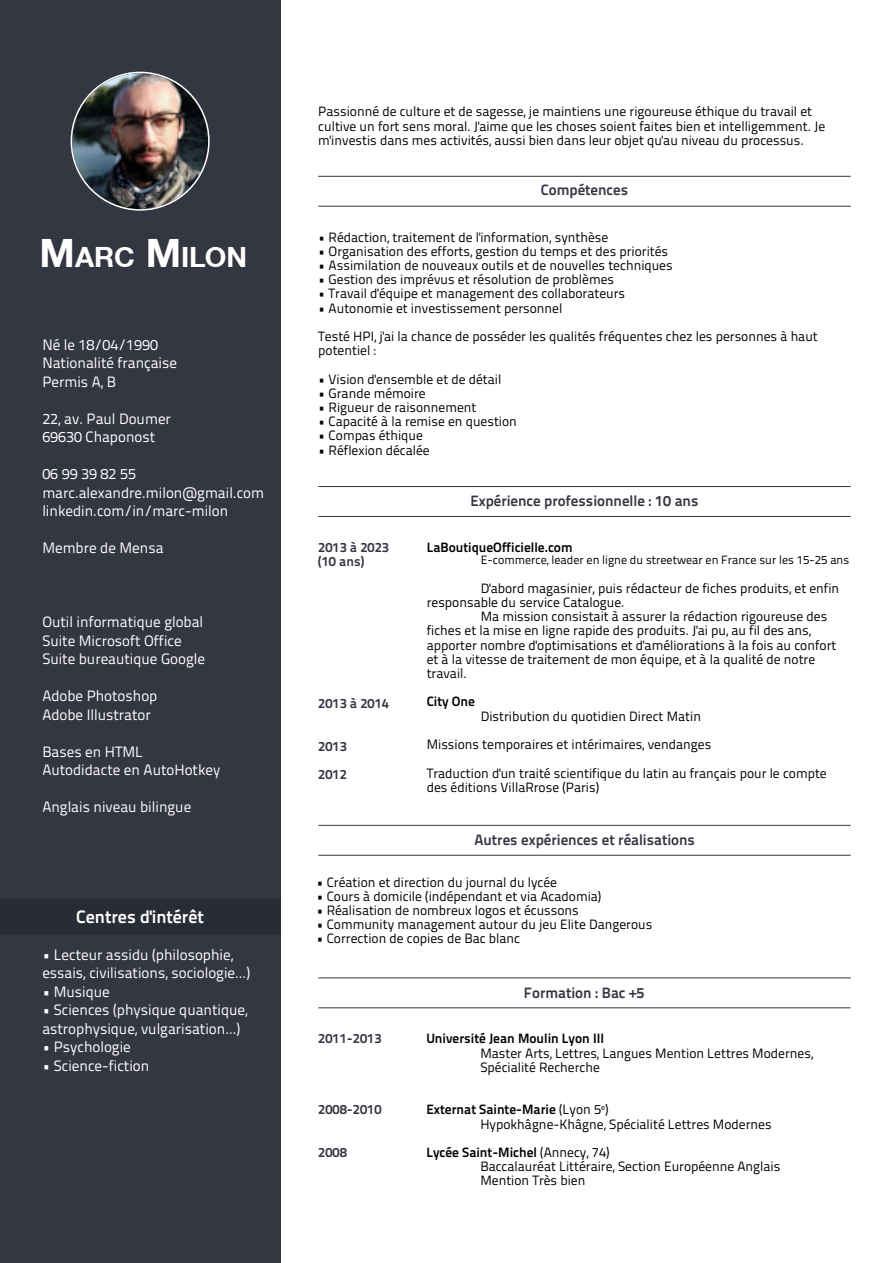
<style>
.page{position:relative;width:893px;height:1263px;background:#fff}
.page>*{position:absolute;margin:0;border:0;box-sizing:border-box;transform-origin:0 0}
.t1{font:700 27.9px "Helvetica Neue CE";color:#fff}
.t2{font:700 18px "Titillium Text 22 L";color:#fff}
.t3{font:15px/18.5px "Titillium Text 22 L";color:#fff}
.t4{font:700 15px "Titillium Text 22 L";color:#343642}
.t5{font:13.5px/14.2px "Titillium Text 22 L";color:#000}
.t6{font:700 13.5px "Titillium Text 22 L";color:#000}
.t7{font:700 13.5px/14.2px "Titillium Text 22 L";color:#343642}
.t8{font:12px "Titillium Text 22 L";color:#000}
.s1{font-size:39px}
.s2{font-weight:700}
</style>
<div class="page">
<div style="left:0;top:0;width:280px;height:1263px;background:#343642"></div>
<hr style="left:318px;top:176px;width:532px;height:1px;background:#343642">
<hr style="left:318px;top:486px;width:532px;height:1px;background:#343642">
<hr style="left:318px;top:825px;width:532px;height:1px;background:#343642">
<hr style="left:318px;top:977px;width:532px;height:1px;background:#343642">
<hr style="left:318px;top:206px;width:532px;height:1px;background:#343642">
<hr style="left:318px;top:516px;width:532px;height:1px;background:#343642">
<hr style="left:318px;top:855px;width:532px;height:1px;background:#343642">
<hr style="left:318px;top:1007px;width:532px;height:1px;background:#343642">
<img style="left:71px;top:72px;width:139px;height:139px">
<div style="left:0;top:900px;width:280px;height:35px;background:#2a2c35"></div>
<h1 class="t1" style="left:40px;top:247px;width:209px"><span class="s1">M</span>ARC <span class="s1">M</span>ILON</h1>
<p class="t3" style="left:42px;top:337px;width:136px">Né le 18/04/1990<br>Nationalité française<br>Permis A, B</p>
<p class="t3" style="left:42px;top:411px;width:130px">22, av. Paul Doumer<br>69630 Chaponost</p>
<p class="t3" style="left:42px;top:466px;width:223px">06 99 39 82 55 marc.alexandre.milon@gmail.com linkedin.com/in/marc-milon</p>
<p class="t3" style="left:42px;top:540px;width:123px">Membre de Mensa</p>
<p class="t3" style="left:42px;top:614px;width:164px">Outil informatique global<br>Suite Microsoft Office<br>Suite bureautique Google</p>
<p class="t3" style="left:42px;top:688px;width:117px">Adobe Photoshop<br>Adobe Illustrator</p>
<p class="t3" style="left:42px;top:743px;width:179px">Bases en HTML<br>Autodidacte en AutoHotkey</p>
<p class="t3" style="left:42px;top:799px;width:150px">Anglais niveau bilingue</p>
<h2 class="t2" style="left:76px;top:909px;width:129px">Centres d'intérêt</h2>
<p class="t3" style="left:42px;top:947px;width:209px">• Lecteur assidu (philosophie, essais, civilisations, sociologie...)</p>
<p class="t3" style="left:42px;top:984px;width:69px">• Musique</p>
<p class="t3" style="left:42px;top:1002px;width:207px">• Sciences (physique quantique, astrophysique, vulgarisation...)</p>
<p class="t3" style="left:42px;top:1039px;width:90px">• Psychologie</p>
<p class="t3" style="left:42px;top:1058px;width:108px">• Science-fiction</p>
<p class="t5" style="left:318px;top:106px;width:508px">Passionné de culture et de sagesse, je maintiens une rigoureuse éthique du travail et cultive un fort sens moral. J'aime que les choses soient faites bien et intelligemment. Je m'investis dans mes activités, aussi bien dans leur objet qu'au niveau du processus.</p>
<p class="t4" style="left:541px;top:184px;width:89px">Compétences</p>
<p class="t5" style="left:318px;top:231px;width:291px">• Rédaction, traitement de l'information, synthèse</p>
<p class="t5" style="left:318px;top:245px;width:351px">• Organisation des efforts, gestion du temps et des priorités</p>
<p class="t5" style="left:318px;top:259px;width:356px">• Assimilation de nouveaux outils et de nouvelles techniques</p>
<p class="t5" style="left:318px;top:274px;width:297px">• Gestion des imprévus et résolution de problèmes</p>
<p class="t5" style="left:318px;top:288px;width:308px">• Travail d'équipe et management des collaborateurs</p>
<p class="t5" style="left:318px;top:295px;width:501px;line-height:28.3px">• Autonomie et investissement personnel<br>Testé HPI, j'ai la chance de posséder les qualités fréquentes chez les personnes à haut</p>
<p class="t5" style="left:318px;top:345px;width:59px">potentiel :</p>
<p class="t5" style="left:318px;top:373px;width:184px">• Vision d'ensemble et de détail</p>
<p class="t5" style="left:318px;top:387px;width:109px">• Grande mémoire</p>
<p class="t5" style="left:318px;top:401px;width:160px">• Rigueur de raisonnement</p>
<p class="t5" style="left:318px;top:416px;width:200px">• Capacité à la remise en question</p>
<p class="t5" style="left:318px;top:430px;width:106px">• Compas éthique</p>
<p class="t5" style="left:318px;top:444px;width:113px">• Réflexion décalée</p>
<p class="t7" style="left:318px;top:541px;width:72px">2013 à 2023 (10 ans)</p>
<p class="t7" style="left:318px;top:698px;width:72px">2013 à 2014</p>
<p class="t7" style="left:318px;top:733px;width:30px;line-height:28.3px">2013<br>2012</p>
<p class="t4" style="left:470px;top:494px;width:230px">Expérience professionnelle : 10 ans</p>
<p class="t6" style="left:427px;top:542px;width:147px">LaBoutiqueOfficielle.com</p>
<p class="t8" style="left:481px;top:555px;width:370px">E-commerce, leader en ligne du streetwear en France sur les 15-25 ans</p>
<p class="t5" style="left:481px;top:582px;width:360px">D'abord magasinier, puis rédacteur de fiches produits, et enfin</p>
<p class="t5" style="left:427px;top:597px;width:199px">responsable du service Catalogue.</p>
<p class="t5" style="left:481px;top:611px;width:348px">Ma mission consistait à assurer la rédaction rigoureuse des</p>
<p class="t5" style="left:427px;top:625px;width:386px">fiches et la mise en ligne rapide des produits. J'ai pu, au fil des ans,</p>
<p class="t5" style="left:427px;top:639px;width:411px">apporter nombre d'optimisations et d'améliorations à la fois au confort</p>
<p class="t5" style="left:427px;top:653px;width:390px">et à la vitesse de traitement de mon équipe, et à la qualité de notre</p>
<p class="t5" style="left:427px;top:668px;width:42px">travail.</p>
<p class="t6" style="left:427px;top:696px;width:50px">City One</p>
<p class="t5" style="left:427px;top:703px;width:401px;line-height:28.3px;text-indent:54px">Distribution du quotidien Direct Matin<br>Missions temporaires et intérimaires, vendanges<br>Traduction d'un traité scientifique du latin au français pour le compte</p>
<p class="t5" style="left:427px;top:781px;width:174px">des éditions VillaRrose (Paris)</p>
<p class="t4" style="left:474px;top:833px;width:222px">Autres expériences et réalisations</p>
<p class="t5" style="left:316px;top:876px;width:242px">• Création et direction du journal du lycée</p>
<p class="t5" style="left:316px;top:890px;width:286px">• Cours à domicile (indépendant et via Acadomia)</p>
<p class="t5" style="left:316px;top:904px;width:264px">• Réalisation de nombreux logos et écussons</p>
<p class="t5" style="left:316px;top:919px;width:337px">• Community management autour du jeu Elite Dangerous</p>
<p class="t5" style="left:316px;top:933px;width:205px">• Correction de copies de Bac blanc</p>
<p class="t7" style="left:318px;top:1033px;width:65px">2011-2013</p>
<p class="t7" style="left:318px;top:1104px;width:65px">2008-2010</p>
<p class="t7" style="left:318px;top:1146px;width:30px">2008</p>
<p class="t4" style="left:524px;top:987px;width:122px">Formation : Bac +5</p>
<p class="t6" style="left:426px;top:1033px;width:179px">Université Jean Moulin Lyon III</p>
<p class="t5" style="left:480px;top:1047px;width:334px">Master Arts, Lettres, Langues Mention Lettres Modernes,<br>Spécialité Recherche</p>
<p class="t5" style="left:480px;top:1104px;width:293px;text-indent:-54px"><span class="s2">Externat Sainte-Marie</span> (Lyon 5<sup>e</sup>)<br>Hypokhâgne-Khâgne, Spécialité Lettres Modernes</p>
<p class="t5" style="left:480px;top:1146px;width:301px;text-indent:-54px"><span class="s2">Lycée Saint-Michel</span> (Annecy, 74)<br>Baccalauréat Littéraire, Section Européenne Anglais<br>Mention Très bien</p>
</div>
